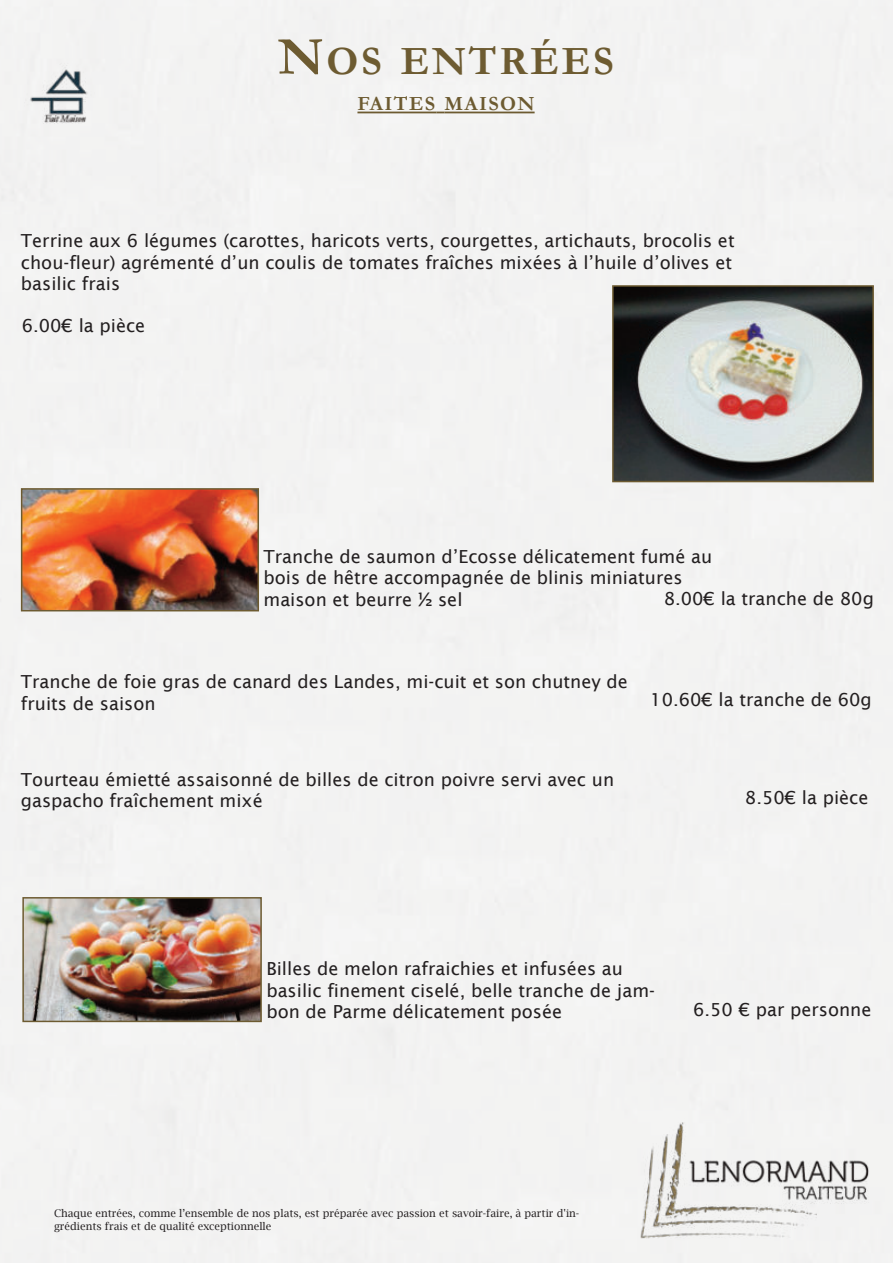
<style>
.page{position:relative;width:893px;height:1263px;background:#fff}
.page>*{position:absolute;margin:0;border:0;box-sizing:border-box;transform-origin:0 0}
.t1{font:700 40.5px "Garamond";letter-spacing:.065em;color:#6d5b31}
.t2{font:700 20.25px "Garamond";letter-spacing:.065em;color:#6d5b31}
.t3{font:18px/21.6px "Lucida Sans";color:#231f20}
.t4{font:10.5px/12.6px "Lucida Bright";color:#231f20}
.s1{font-size:54px}
</style>
<div class="page">
<img style="left:615px;top:288px;width:256px;height:191px">
<div style="left:612px;top:285px;width:262px;height:197px;border:2px solid #6d5b31"></div>
<img style="left:25px;top:900px;width:234px;height:119px">
<div style="left:22px;top:897px;width:240px;height:125px;border:2px solid #6d5b31"></div>
<img style="left:24px;top:491px;width:232px;height:117px">
<div style="left:21px;top:488px;width:238px;height:123px;border:2px solid #6d5b31"></div>
<img style="left:635px;top:1109px;width:243px;height:154px">
<hr style="left:357px;top:112px;width:79px;height:1px;background:#6d5b31">
<hr style="left:445px;top:112px;width:90px;height:1px;background:#6d5b31">
<img style="left:25px;top:54px;width:81px;height:81px">
<h1 class="t1" style="left:278px;top:47px;width:337px"><span class="s1">N</span>OS ENTRÉES</h1>
<p class="t2" style="left:357px;top:96px;width:179px">FAITES MAISON</p>
<p class="t3" style="left:21px;top:231px;width:715px">Terrine aux 6 légumes (carottes, haricots verts, courgettes, artichauts, brocolis et chou-fleur) agrémenté d’un coulis de tomates fraîches mixées à l’huile d’olives et basilic frais</p>
<p class="t3" style="left:22px;top:316px;width:125px">6.00€ la pièce</p>
<p class="t3" style="left:264px;top:547px;width:450px">Tranche de saumon d’Ecosse délicatement fumé au bois de hêtre accompagnée de blinis miniatures maison et beurre ½ sel</p>
<p class="t3" style="left:664px;top:589px;width:212px">8.00€ la tranche de 80g</p>
<p class="t3" style="left:21px;top:672px;width:608px">Tranche de foie gras de canard des Landes, mi-cuit et son chutney de fruits de saison</p>
<p class="t3" style="left:21px;top:770px;width:595px">Tourteau émietté assaisonné de billes de citron poivre servi avec un gaspacho fraîchement mixé</p>
<p class="t3" style="left:650px;top:690px;width:223px">10.60€ la tranche de 60g</p>
<p class="t3" style="left:745px;top:788px;width:125px">8.50€ la pièce</p>
<p class="t3" style="left:266px;top:959px;width:390px">Billes de melon rafraichies et infusées au basilic finement ciselé, belle tranche de jam&shy;bon de Parme délicatement posée</p>
<p class="t3" style="left:693px;top:1000px;width:180px">6.50 € par personne</p>
<p class="t4" style="left:54px;top:1208px;width:527px">Chaque entrées, comme l’ensemble de nos plats, est préparée avec passion et savoir-faire, à partir d'in&shy;grédients frais et de qualité exceptionnelle</p>
</div>
